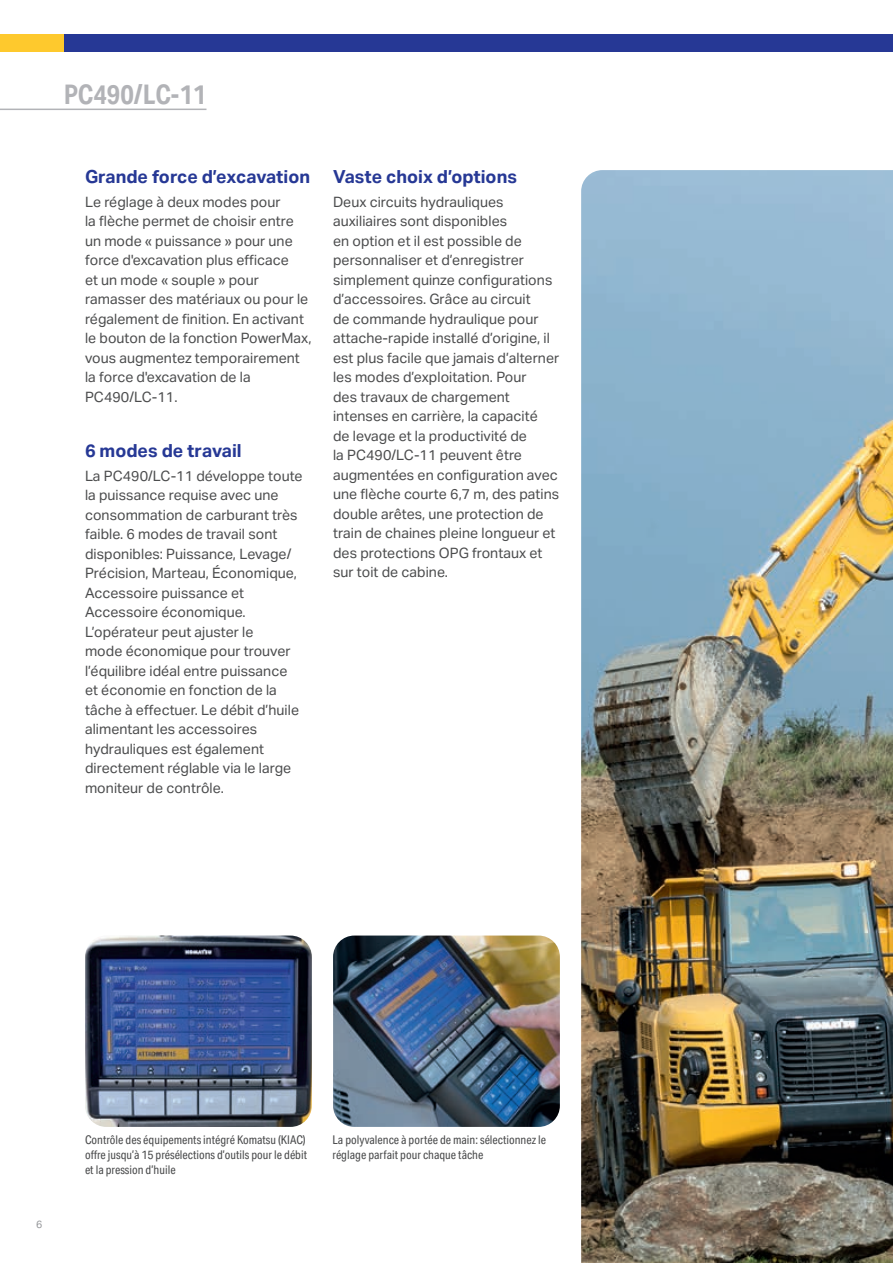
<style>
.page{position:relative;width:893px;height:1263px;background:#fff}
.page>*{position:absolute;margin:0;border:0;box-sizing:border-box;transform-origin:0 0}
.t1{font:700 27px "Aktiv Grotesk Cd";color:#b2b3b7}
.t2{font:700 18px "Aktiv Grotesk";color:#263895}
.t3{font:14.25px/19.5px "Aktiv Grotesk";color:#4b4c4d}
.t4{font:12px/15px "Aktiv Grotesk Cd";color:#4b4c4d}
.t5{font:10.5px "Aktiv Grotesk";color:#939598}
</style>
<div class="page">
<img style="left:581px;top:170px;width:312px;height:1093px">
<img style="left:333px;top:935px;width:227px;height:192px">
<img style="left:85px;top:935px;width:227px;height:192px">
<hr style="left:0;top:109px;width:206px;height:1px;background:#b2b3b7">
<div style="left:0;top:34px;width:143px;height:17px;background:#fec92d"></div>
<div style="left:64px;top:34px;width:829px;height:17px;background:#263895"></div>
<h1 class="t1" style="left:64px;top:79px;width:144px">PC490/LC-11</h1>
<p class="t2" style="left:85px;top:166px;width:227px">Grande force d’excavation</p>
<p class="t3" style="left:85px;top:192px;width:228px">Le réglage à deux modes pour<br>la flèche permet de choisir entre un mode « puissance » pour une force d'excavation plus efficace<br>et un mode « souple » pour ramasser des matériaux ou pour le régalement de finition. En activant le bouton de la fonction PowerMax, vous augmentez temporairement la force d'excavation de la<br>PC490/LC-11.</p>
<p class="t2" style="left:85px;top:440px;width:158px">6 modes de travail</p>
<p class="t3" style="left:85px;top:466px;width:219px">La PC490/LC-11 développe toute la puissance requise avec une consommation de carburant très faible. 6 modes de travail sont disponibles: Puissance, Levage/<br>Précision, Marteau, Économique,<br>Accessoire puissance et<br>Accessoire économique.<br>L’opérateur peut ajuster le<br>mode économique pour trouver l’équilibre idéal entre puissance et économie en fonction de la tâche à effectuer. Le débit d’huile alimentant les accessoires hydrauliques est également directement réglable via le large moniteur de contrôle.</p>
<p class="t2" style="left:333px;top:166px;width:185px">Vaste choix d’options</p>
<p class="t3" style="left:333px;top:192px;width:228px">Deux circuits hydrauliques auxiliaires sont disponibles<br>en option et il est possible de personnaliser et d’enregistrer simplement quinze configurations d’accessoires. Grâce au circuit<br>de commande hydraulique pour attache-rapide installé d’origine, il est plus facile que jamais d’alterner les modes d’exploitation. Pour<br>des travaux de chargement intenses en carrière, la capacité<br>de levage et la productivité de<br>la PC490/LC-11 peuvent être augmentées en configuration avec une flèche courte 6,7 m, des patins double arêtes, une protection de train de chaines pleine longueur et des protections OPG frontaux et sur toit de cabine.</p>
<p class="t5" style="left:36px;top:1218px;width:8px">6</p>
<p class="t4" style="left:85px;top:1132px;width:224px">Contrôle des équipements intégré Komatsu (KIAC) offre jusqu’à 15 présélections d’outils pour le débit et la pression d’huile</p>
<p class="t4" style="left:333px;top:1132px;width:215px">La polyvalence à portée de main: sélectionnez le réglage parfait pour chaque tâche</p>
</div>
